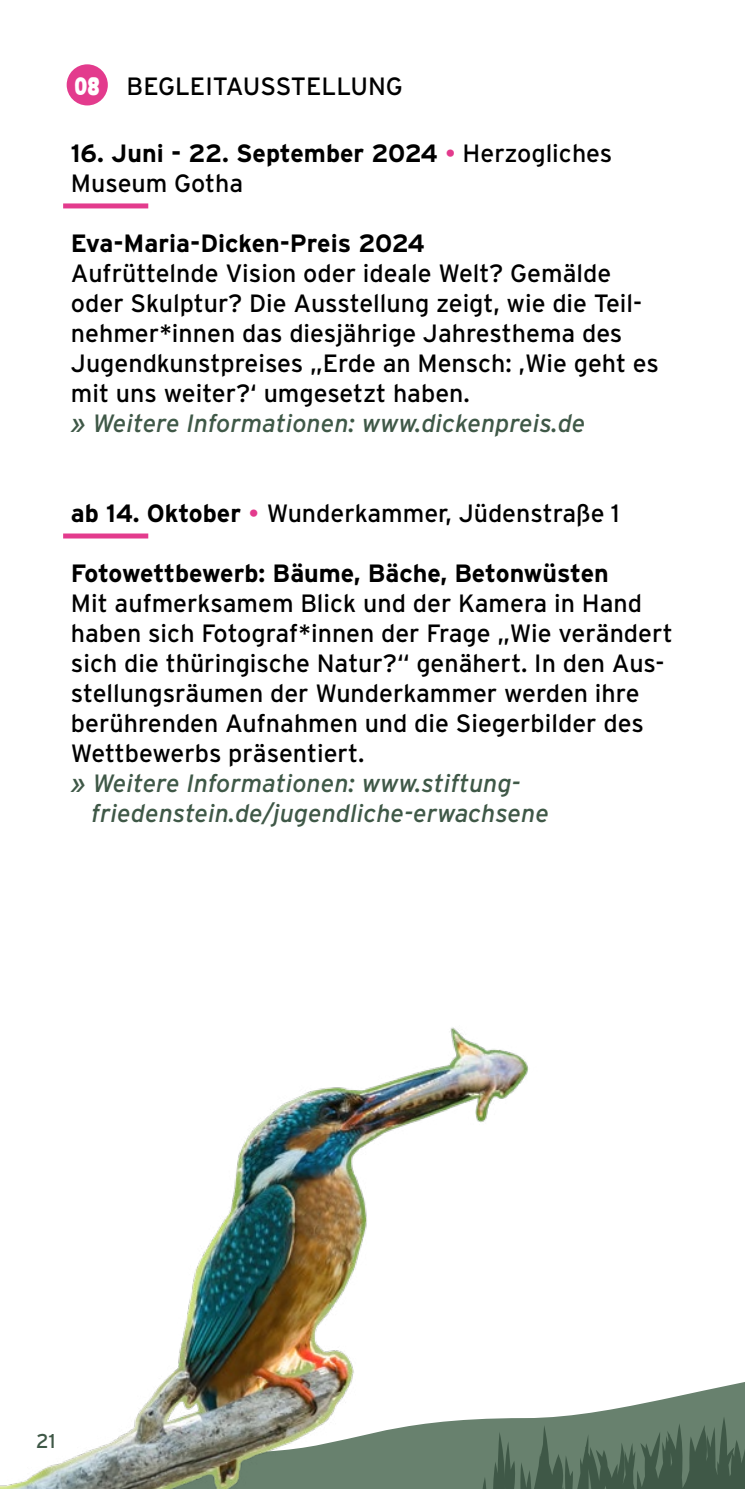
<style>
.page{position:relative;width:745px;height:1489px;background:#fff}
.page>*{position:absolute;margin:0;border:0;box-sizing:border-box;transform-origin:0 0}
.t1{font:25px/30px "Interstate";color:#000}
.t2{font:italic 25px/30px "Interstate";color:#3f5847}
.t3{font:700 25px/30px "Interstate";color:#000}
.t4{font:20px "Interstate";color:#3f5847}
.s1{font-family:"Londrina Solid";color:#fff}
.s2{font-family:"Stone Humanist ITC Std";font-weight:500;color:#e33b8d}
.s3{font-weight:400}
.s4{font-weight:700}
</style>
<div class="page">
<div style="left:63px;top:203px;width:85px;height:5px;background:#e33b8d"></div>
<div style="left:63px;top:533px;width:85px;height:5px;background:#e33b8d"></div>
<div style="left:67px;top:64px;width:41px;height:41px;background:#e33b8d;border-radius:50%"></div>
<img style="left:0;top:1027px;width:529px;height:461px">
<svg style="left:475px;top:1380px;width:269px;height:108px"></svg>
<p class="t1" style="left:74px;top:71px;width:329px"><span class="s1">08</span> BEGLEITAUSSTELLUNG</p>
<p class="t3" style="left:71px;top:138px;width:542px">16. Juni - 22. September 2024 <span class="s2">•</span> <span class="s3">Herzogliches<br>Museum Gotha</span></p>
<p class="t3" style="left:71px;top:228px;width:355px">Eva-Maria-Dicken-Preis 2024</p>
<p class="t1" style="left:71px;top:258px;width:589px">Aufrüttelnde Vision oder ideale Welt? Gemälde oder Skulptur? Die Ausstellung zeigt, wie die Teil&shy;nehmer*innen das diesjährige Jahresthema des Jugendkunstpreises „Erde an Mensch: ‚Wie geht es mit uns weiter?‘ umgesetzt haben.</p>
<p class="t2" style="left:71px;top:408px;width:515px">» Weitere Informationen: www.dickenpreis.de</p>
<p class="t1" style="left:71px;top:498px;width:550px"><span class="s4">ab 14. Oktober</span> <span class="s2">•</span> Wunderkammer, Jüdenstraße 1</p>
<p class="t3" style="left:71px;top:558px;width:539px">Fotowettbewerb: Bäume, Bäche, Betonwüsten</p>
<p class="t1" style="left:71px;top:588px;width:603px">Mit aufmerksamem Blick und der Kamera in Hand haben sich Fotograf*innen der Frage „Wie verändert sich die thüringische Natur?“ genähert. In den Aus&shy;stellungsräumen der Wunderkammer werden ihre berührenden Aufnahmen und die Siegerbilder des Wettbewerbs präsentiert.</p>
<p class="t2" style="left:91px;top:768px;width:459px;text-indent:-20px">» Weitere Informationen: www.stiftung&shy;friedenstein.de/jugendliche-erwachsene</p>
<p class="t4" style="left:36px;top:1429px;width:21px">21</p>
</div>
